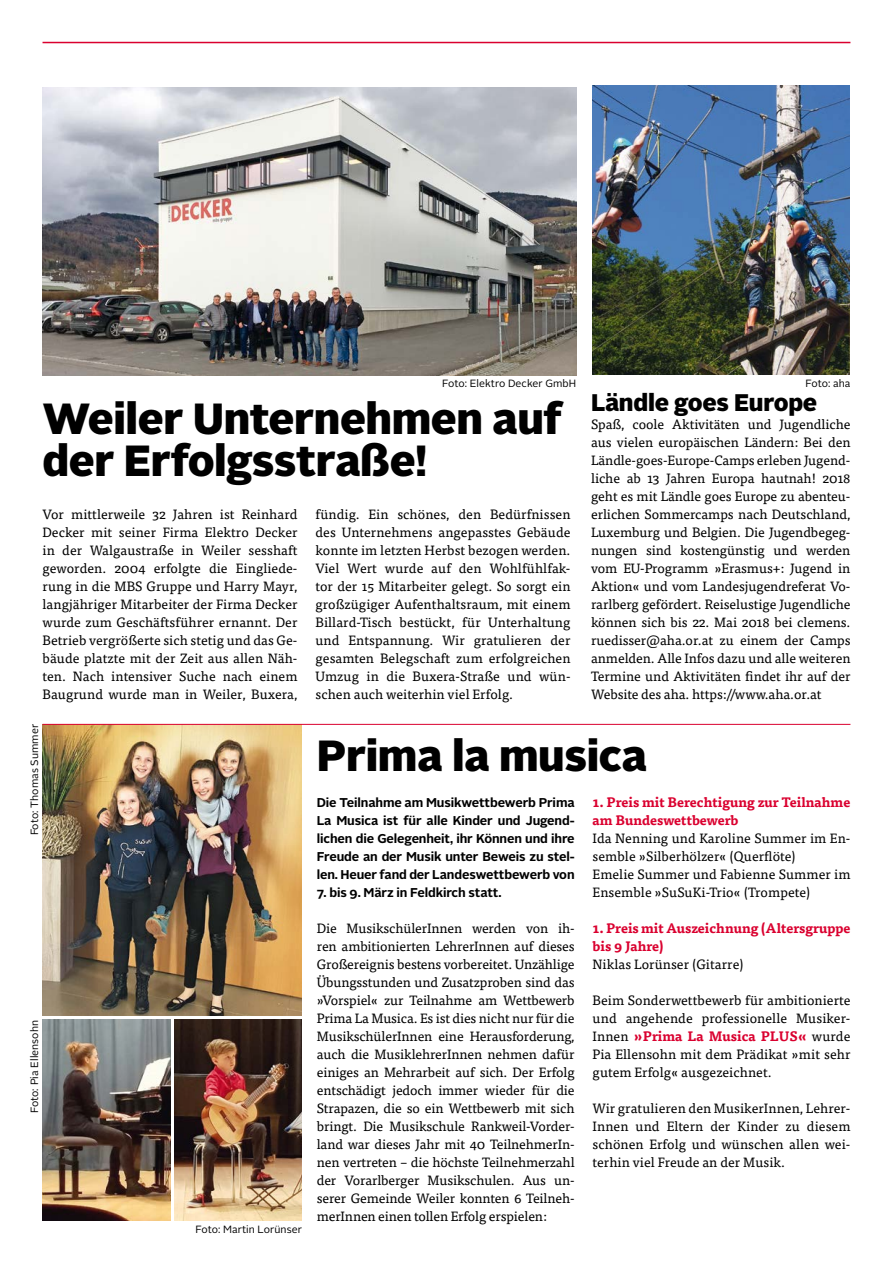
<style>
.page{position:relative;width:893px;height:1263px;background:#fff}
.page>*{position:absolute;margin:0;border:0;box-sizing:border-box;transform-origin:0 0}
.t1{font:900 43.5px/42px "Alright Sans";letter-spacing:-.01em;color:#000}
.t2{font:900 24px "Alright Sans";letter-spacing:-.01em;color:#000}
.t3{font:13.5px/18px "Tisa Pro";letter-spacing:.005em;color:#000;text-align:justify}
.t4{font:700 13.5px/18px "Tisa Pro";letter-spacing:-.005em;color:#da002f}
.t5{font:700 12.75px/18px "Alright Sans";letter-spacing:-.01em;color:#000;text-align:justify}
.t6{font:10.5px "Alright Sans";letter-spacing:.005em;color:#000}
.s1{font-weight:700;color:#da002f}
</style>
<div class="page">
<img style="left:592px;top:86px;width:257px;height:289px">
<img style="left:43px;top:725px;width:259px;height:290px">
<img style="left:174px;top:1020px;width:128px;height:200px">
<img style="left:43px;top:1020px;width:127px;height:200px">
<hr style="left:43px;top:724px;width:807px;height:1px;background:#da002f">
<hr style="left:43px;top:42px;width:807px;height:1px;background:#da002f">
<img style="left:43px;top:87px;width:533px;height:289px">
<p class="t6" style="left:442px;top:376px;width:135px">Foto: Elektro Decker GmbH</p>
<h1 class="t1" style="left:43px;top:398px;width:521px">Weiler Unternehmen auf der Erfolgsstraße!</h1>
<p class="t3" style="left:43px;top:504px;width:257px">Vor mittlerweile 32 Jahren ist Reinhard Decker mit seiner Firma Elektro Decker in der Walgaustraße in Weiler sesshaft geworden. 2004 erfolgte die Eingliede&shy;rung in die MBS Gruppe und Harry Mayr, langjähriger Mitarbeiter der Firma Decker wurde zum Geschäftsführer ernannt. Der Betrieb vergrößerte sich stetig und das Ge&shy;bäude platzte mit der Zeit aus allen Näh&shy;ten. Nach intensiver Suche nach einem Baugrund wurde man in Weiler, Buxera,</p>
<p class="t3" style="left:315px;top:504px;width:257px">fündig. Ein schönes, den Bedürfnissen des Unternehmens angepasstes Gebäude konnte im letzten Herbst bezogen werden.<br>Viel Wert wurde auf den Wohlfühlfak&shy;tor der 15 Mitarbeiter gelegt. So sorgt ein großzügiger Aufenthaltsraum, mit einem Billard-Tisch bestückt, für Unterhaltung und Entspannung. Wir gratulieren der gesamten Belegschaft zum erfolgreichen Umzug in die Buxera-Straße und wün&shy;schen auch weiterhin viel Erfolg.</p>
<p class="t6" style="left:805px;top:376px;width:46px">Foto: aha</p>
<h2 class="t2" style="left:591px;top:385px;width:228px">Ländle goes Europe</h2>
<p class="t3" style="left:591px;top:414px;width:261px">Spaß, coole Aktivitäten und Jugendliche aus vielen europäischen Ländern: Bei den Ländle-goes-Europe-Camps erleben Jugend&shy;liche ab 13 Jahren Europa hautnah! 2018 geht es mit Ländle goes Europe zu abenteu&shy;erlichen Sommercamps nach Deutschland, Luxemburg und Belgien. Die Jugendbegeg&shy;nungen sind kostengünstig und werden vom EU-Programm »Erasmus+: Jugend in Aktion« und vom Landesjugendreferat Vo&shy;rarlberg gefördert. Reiselustige Jugendliche können sich bis 22. Mai 2018 bei clemens. ruedisser@aha.or.at zu einem der Camps anmelden. Alle Infos dazu und alle weiteren Termine und Aktivitäten findet ihr auf der Website des aha. https://www.aha.or.at</p>
<p class="t6" style="left:28px;top:835px;width:113px;rotate:-90deg">Foto: Thomas Summer</p>
<p class="t6" style="left:28px;top:1113px;width:95px;rotate:-90deg">Foto: Pia Ellensohn</p>
<p class="t6" style="left:196px;top:1222px;width:108px">Foto: Martin Lorünser</p>
<h1 class="t1" style="left:317px;top:735px;width:332px">Prima la musica</h1>
<p class="t5" style="left:317px;top:794px;width:259px">Die Teilnahme am Musikwettbewerb Prima La Musica ist für alle Kinder und Jugend&shy;lichen die Gelegenheit, ihr Können und ihre Freude an der Musik unter Beweis zu stel&shy;len. Heuer fand der Landeswettbewerb von</p>
<p class="t5" style="left:317px;top:884px;width:186px">7. bis 9. März in Feldkirch statt.</p>
<p class="t3" style="left:317px;top:918px;width:259px">Die MusikschülerInnen werden von ih&shy;ren ambitionierten LehrerInnen auf dieses Großereignis bestens vorbereitet. Unzählige Übungsstunden und Zusatzproben sind das »Vorspiel« zur Teilnahme am Wettbewerb Prima La Musica. Es ist dies nicht nur für die MusikschülerInnen eine Herausforderung, auch die MusiklehrerInnen nehmen dafür einiges an Mehrarbeit auf sich. Der Erfolg entschädigt jedoch immer wieder für die Strapazen, die so ein Wettbewerb mit sich bringt. Die Musikschule Rankweil-Vorder&shy;land war dieses Jahr mit 40 TeilnehmerIn&shy;nen vertreten – die höchste Teilnehmerzahl der Vorarlberger Musikschulen. Aus un&shy;serer Gemeinde Weiler konnten 6 Teilneh&shy;merInnen einen tollen Erfolg erspielen:</p>
<p class="t4" style="left:593px;top:792px;width:259px">1. Preis mit Berechtigung zur Teilnahme am Bundeswettbewerb</p>
<p class="t3" style="left:593px;top:828px;width:259px;text-align:left">Ida Nenning und Karoline Summer im En&shy;semble »Silberhölzer« (Querflöte)<br>Emelie Summer und Fabienne Summer im Ensemble »SuSuKi-Trio« (Trompete)</p>
<p class="t4" style="left:593px;top:918px;width:259px">1. Preis mit Auszeichnung (Altersgruppe bis 9 Jahre)</p>
<p class="t3" style="left:593px;top:954px;width:152px">Niklas Lorünser (Gitarre)</p>
<p class="t3" style="left:593px;top:990px;width:259px">Beim Sonderwettbewerb für ambitionierte und angehende professionelle Musiker-Innen <span class="s1">»Prima La Musica PLUS«</span> wurde Pia Ellensohn mit dem Prädikat »mit sehr gutem Erfolg« ausgezeichnet.</p>
<p class="t3" style="left:593px;top:1098px;width:259px">Wir gratulieren den MusikerInnen, Lehrer-Innen und Eltern der Kinder zu diesem schönen Erfolg und wünschen allen wei&shy;terhin viel Freude an der Musik.</p>
</div>
